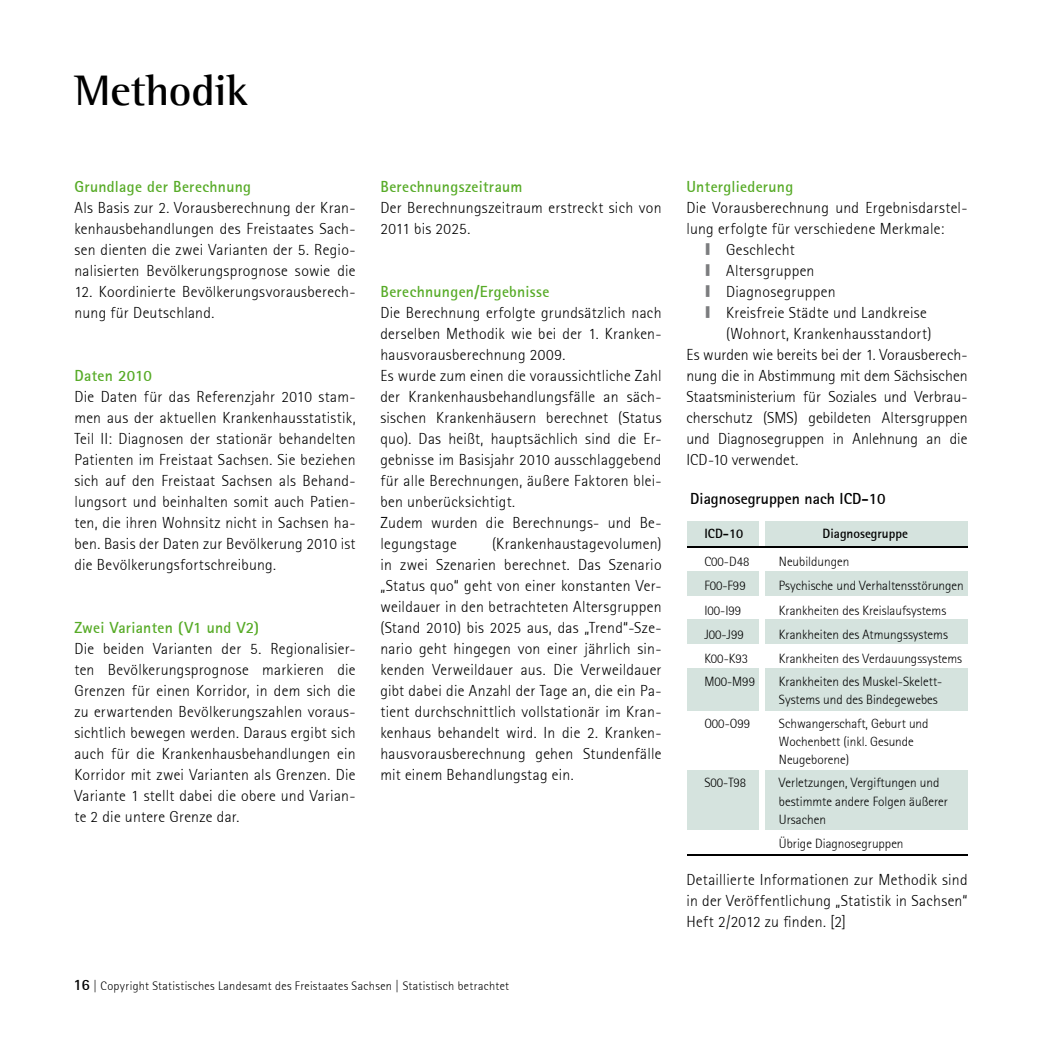
<style>
.page{position:relative;width:1042px;height:1042px;background:#fff}
.page>*{position:absolute;margin:0;border:0;box-sizing:border-box;transform-origin:0 0}
.t1{font:700 43.75px "Rotis Semi Serif";letter-spacing:-.005em;color:#000}
.t2{font:300 15.75px/21px "Rotis Sans Serif";letter-spacing:.015em;color:#000;text-align:justify}
.t3{font:700 15.75px "Rotis Sans Serif";letter-spacing:.02em;color:#57ab27}
.t4{font:700 15.75px "Rotis Sans Serif";color:#000}
.t5{font:300 13.3px/18px "Rotis Sans Serif";color:#000}
.t6{font:700 13.3px "Rotis Sans Serif";color:#000}
.t7{font:300 12.25px "Rotis Sans Serif";letter-spacing:.03em;color:#000}
.s1{font-weight:700;font-size:15.75px}
</style>
<div class="page">
<div style="left:687px;top:522px;width:281px;height:24px;background:#d5e3de"></div>
<div style="left:687px;top:571px;width:281px;height:25px;background:#d5e3de"></div>
<div style="left:687px;top:620px;width:281px;height:24px;background:#d5e3de"></div>
<div style="left:687px;top:668px;width:281px;height:42px;background:#d5e3de"></div>
<div style="left:687px;top:769px;width:281px;height:60px;background:#d5e3de"></div>
<div style="left:759px;top:522px;width:5px;height:24px;background:#fff"></div>
<div style="left:759px;top:571px;width:5px;height:282px;background:#fff"></div>
<hr style="left:687px;top:546px;width:281px;height:2px;background:#000">
<hr style="left:687px;top:854px;width:281px;height:1px;background:#000">
<h1 class="t1" style="left:74px;top:64px;width:175px">Methodik</h1>
<p class="t3" style="left:74px;top:177px;width:178px">Grundlage der Berechnung</p>
<p class="t2" style="left:74px;top:197px;width:283px">Als Basis zur 2. Vorausberechnung der Kran&shy;kenhausbehandlungen des Freistaates Sach&shy;sen dienten die zwei Varianten der 5. Regio&shy;nalisierten Bevölkerungsprognose sowie die</p>
<p class="t2" style="left:74px;top:281px;width:283px">12. Koordinierte Bevölkerungsvorausberech&shy;nung für Deutschland.</p>
<p class="t3" style="left:74px;top:365px;width:79px">Daten 2010</p>
<p class="t2" style="left:74px;top:386px;width:283px">Die Daten für das Referenzjahr 2010 stam&shy;men aus der aktuellen Krankenhausstatistik, Teil II: Diagnosen der stationär behandelten Patienten im Freistaat Sachsen. Sie beziehen sich auf den Freistaat Sachsen als Behand&shy;lungsort und beinhalten somit auch Patien&shy;ten, die ihren Wohnsitz nicht in Sachsen ha&shy;ben. Basis der Daten zur Bevölkerung 2010 ist die Bevölkerungsfortschreibung.</p>
<p class="t3" style="left:74px;top:617px;width:186px">Zwei Varianten (V1 und V2)</p>
<p class="t2" style="left:74px;top:638px;width:283px">Die beiden Varianten der 5. Regionalisier&shy;ten Bevölkerungsprognose markieren die Grenzen für einen Korridor, in dem sich die zu erwartenden Bevölkerungszahlen voraus&shy;sichtlich bewegen werden. Daraus ergibt sich auch für die Krankenhausbehandlungen ein Korridor mit zwei Varianten als Grenzen. Die Variante 1 stellt dabei die obere und Varian&shy;te 2 die untere Grenze dar.</p>
<p class="t3" style="left:380px;top:176px;width:144px">Berechnungszeitraum</p>
<p class="t2" style="left:380px;top:197px;width:283px">Der Berechnungszeitraum erstreckt sich von<br>2011 bis 2025.</p>
<p class="t3" style="left:380px;top:281px;width:171px">Berechnungen/Ergebnisse</p>
<p class="t2" style="left:380px;top:302px;width:283px;text-align:left">Die Berechnung erfolgte grundsätzlich nach derselben Methodik wie bei der 1. Kranken&shy;hausvorausberechnung 2009.<br>Es wurde zum einen die voraussichtliche Zahl der Krankenhausbehandlungsfälle an säch&shy;sischen Krankenhäusern berechnet (Status quo). Das heißt, hauptsächlich sind die Er&shy;gebnisse im Basisjahr 2010 ausschlaggebend für alle Berechnungen, äußere Faktoren blei&shy;ben unberücksichtigt.<br>Zudem wurden die Berechnungs- und Be&shy;legungstage</p>
<p class="t2" style="left:380px;top:533px;width:283px;text-indent:112px">(Krankenhaustagevolumen) in zwei Szenarien berechnet. Das Szenario „Status quo“ geht von einer konstanten Ver&shy;weildauer in den betrachteten Altersgruppen (Stand 2010) bis 2025 aus, das „Trend“-Sze&shy;nario geht hingegen von einer jährlich sin&shy;kenden Verweildauer aus. Die Verweildauer gibt dabei die Anzahl der Tage an, die ein Pa&shy;tient durchschnittlich vollstationär im Kran&shy;kenhaus behandelt wird. In die 2. Kranken&shy;hausvorausberechnung gehen Stundenfälle mit einem Behandlungstag ein.</p>
<p class="t7" style="left:73px;top:979px;width:437px"><span class="s1">16</span> | Copyright Statistisches Landesamt des Freistaates Sachsen | Statistisch betrachtet</p>
<p class="t3" style="left:686px;top:176px;width:108px">Untergliederung</p>
<p class="t2" style="left:686px;top:197px;width:283px">Die Vorausberechnung und Ergebnisdarstel-</p>
<p class="t2" style="left:686px;top:218px;width:259px">lung erfolgte für verschiedene Merkmale:</p>
<p class="t2" style="left:706px;top:239px;width:90px"><sup>▌</sup> Geschlecht</p>
<p class="t2" style="left:706px;top:260px;width:110px"><sup>▌</sup> Altersgruppen</p>
<p class="t2" style="left:706px;top:281px;width:131px"><sup>▌</sup> Diagnosegruppen</p>
<p class="t2" style="left:706px;top:302px;width:222px"><sup>▌</sup> Kreisfreie Städte und Landkreise</p>
<p class="t2" style="left:726px;top:323px;width:207px">(Wohnort, Krankenhausstandort)</p>
<p class="t2" style="left:686px;top:344px;width:283px">Es wurden wie bereits bei der 1. Vorausberech-</p>
<p class="t2" style="left:686px;top:365px;width:283px">nung die in Abstimmung mit dem Sächsischen</p>
<p class="t2" style="left:686px;top:386px;width:283px">Staatsministerium für Soziales und Verbrau-</p>
<p class="t2" style="left:686px;top:407px;width:283px">cherschutz (SMS) gebildeten Altersgruppen</p>
<p class="t2" style="left:686px;top:428px;width:283px">und Diagnosegruppen in Anlehnung an die</p>
<p class="t2" style="left:686px;top:449px;width:113px">ICD-10 verwendet.</p>
<p class="t4" style="left:690px;top:489px;width:197px">Diagnosegruppen nach ICD-10</p>
<p class="t6" style="left:704px;top:525px;width:40px">ICD-10</p>
<p class="t6" style="left:822px;top:525px;width:87px">Diagnosegruppe</p>
<p class="t5" style="left:704px;top:553px;width:47px">C00-D48</p>
<p class="t5" style="left:779px;top:553px;width:72px">Neubildungen</p>
<p class="t5" style="left:704px;top:577px;width:43px">F00-F99</p>
<p class="t5" style="left:779px;top:577px;width:186px">Psychische und Verhaltensstörungen</p>
<p class="t5" style="left:704px;top:601px;width:38px">I00-I99</p>
<p class="t5" style="left:779px;top:601px;width:169px">Krankheiten des Kreislaufsystems</p>
<p class="t5" style="left:704px;top:625px;width:41px">J00-J99</p>
<p class="t5" style="left:779px;top:625px;width:171px">Krankheiten des Atmungssystems</p>
<p class="t5" style="left:704px;top:649px;width:45px">K00-K93</p>
<p class="t5" style="left:779px;top:649px;width:185px">Krankheiten des Verdauungssystems</p>
<p class="t5" style="left:704px;top:673px;width:52px">M00-M99</p>
<p class="t5" style="left:779px;top:673px;width:165px">Krankheiten des Muskel-Skelett-<br>Systems und des Bindegewebes</p>
<p class="t5" style="left:704px;top:714px;width:47px">O00-O99</p>
<p class="t5" style="left:779px;top:714px;width:151px">Schwangerschaft, Geburt und<br>Wochenbett (inkl. Gesunde<br>Neugeborene)</p>
<p class="t5" style="left:704px;top:774px;width:43px">S00-T98</p>
<p class="t5" style="left:779px;top:774px;width:171px">Verletzungen, Vergiftungen und bestimmte andere Folgen äußerer<br>Ursachen</p>
<p class="t5" style="left:779px;top:835px;width:126px">Übrige Diagnosegruppen</p>
<p class="t2" style="left:686px;top:869px;width:283px">Detaillierte Informationen zur Methodik sind in der Veröffentlichung „Statistik in Sachsen“ Heft 2/2012 zu finden. [2]</p>
</div>
